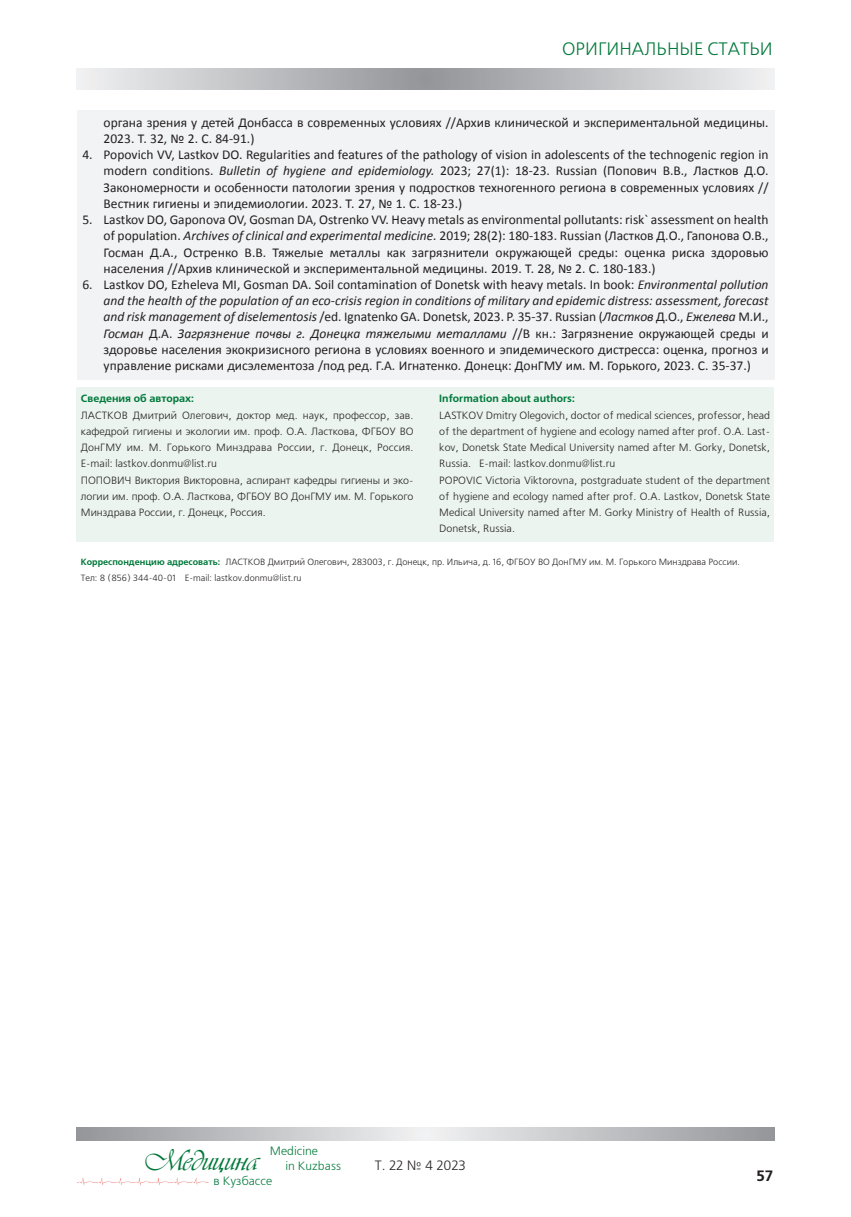
<style>
.page{position:relative;width:851px;height:1217px;background:#fff}
.page>*{position:absolute;margin:0;border:0;box-sizing:border-box;transform-origin:0 0}
.t1{font:30px "Vivaldi DCL";color:#00783a}
.t2{font:18px "Free Set C";color:#00783a}
.t3{font:700 15px "Free Set C";color:#231f20}
.t4{font:13.5px/16.2px "Calibri";color:#231f20;text-align:justify}
.t5{font:13.5px "Free Set C";color:#231f20}
.t6{font:12px/15px "Free Set C";color:#00783a}
.t7{font:10.5px/16.2px "Free Set C";color:#231f20}
.t8{font:700 10.5px "Free Set C";color:#00783a}
.t9{font:9px/16.2px "Free Set C";color:#231f20}
.s1{font-style:italic}
.s2{font-weight:700;color:#00783a}
</style>
<div class="page">
<svg style="left:77px;top:68px;width:697px;height:21px;background:#c1c2c5"></svg>
<svg style="left:77px;top:1127px;width:697px;height:13px;background:#c2c3c5"></svg>
<img style="left:76px;top:1177px;width:133px;height:9px">
<div style="left:77px;top:111px;width:697px;height:269px;background:#f2f3f4"></div>
<div style="left:77px;top:387px;width:349px;height:154px;background:#ebf4ef"></div>
<div style="left:426px;top:387px;width:348px;height:155px;background:#ebf4ef"></div>
<h2 class="t2" style="left:562px;top:40px;width:212px">ОРИГИНАЛЬНЫЕ СТАТЬИ</h2>
<p class="t4" style="left:104px;top:114px;width:666px">органа зрения у детей Донбасса в современных условиях //Архив клинической и экспериментальной медицины.<br>2023. Т. 32, № 2. С. 84-91.)</p>
<p class="t4" style="left:104px;top:147px;width:666px;text-indent:-21px">4. Popovich VV, Lastkov DO. Regularities and features of the pathology of vision in adolescents of the technogenic region in modern conditions. <span class="s1">Bulletin of hygiene and epidemiology.</span> 2023; 27(1): 18-23. Russian (Попович В.В., Ластков Д.О.<br>Закономерности и особенности патологии зрения у подростков техногенного региона в современных условиях // Вестник гигиены и эпидемиологии. 2023. Т. 27, № 1. С. 18-23.)</p>
<p class="t4" style="left:104px;top:211px;width:666px;text-indent:-21px">5. Lastkov DO, Gaponova OV, Gosman DA, Ostrenko VV. Heavy metals as environmental pollutants: risk` assessment on health of population. <span class="s1">Archives of clinical and experimental medicine.</span> 2019; 28(2): 180-183. Russian (Ластков Д.О., Гапонова О.В., Госман Д.А., Остренко В.В. Тяжелые металлы как загрязнители окружающей среды: оценка риска здоровью населения //Архив клинической и экспериментальной медицины. 2019. Т. 28, № 2. С. 180-183.)</p>
<p class="t4" style="left:104px;top:276px;width:666px;text-indent:-21px">6. Lastkov DO, Ezheleva MI, Gosman DA. Soil contamination of Donetsk with heavy metals. In book: <span class="s1">Environmental pollution and the health of the population of an eco-crisis region in conditions of military and epidemic distress: assessment, forecast and risk management of diselementosis</span> /ed. Ignatenko GA. Donetsk, 2023. P. 35-37. Russian (<span class="s1">Ластков</span> Д.О., <span class="s1">Ежелева</span> М.И., <span class="s1">Госман</span> Д.А. <span class="s1">Загрязнение почвы г. Донецка тяжелыми металлами</span> //В кн.: Загрязнение окружающей среды и здоровье населения экокризисного региона в условиях военного и эпидемического дистресса: оценка, прогноз и управление рисками дисэлементоза /под ред. Г.А. Игнатенко. Донецк: ДонГМУ им. М. Горького, 2023. С. 35-37.)</p>
<p class="t8" style="left:81px;top:393px;width:115px">Сведения об авторах:</p>
<p class="t7" style="left:81px;top:407px;width:334px">ЛАСТКОВ Дмитрий Олегович, доктор мед. наук, профессор, зав. кафедрой гигиены и экологии им. проф. О.А. Ласткова, ФГБОУ ВО ДонГМУ им. М. Горького Минздрава России, г. Донецк, Россия.<br>E-mail: lastkov.donmu@list.ru<br>ПОПОВИЧ Виктория Викторовна, аспирант кафедры гигиены и эко&shy;логии им. проф. О.А. Ласткова, ФГБОУ ВО ДонГМУ им. М. Горького Минздрава России, г. Донецк, Россия.</p>
<p class="t8" style="left:439px;top:393px;width:137px">Information about authors:</p>
<p class="t7" style="left:439px;top:407px;width:332px">LASTKOV Dmitry Olegovich, doctor of medical sciences, professor, head of the department of hygiene and ecology named after prof. O.A. Last&shy;kov, Donetsk State Medical University named after M. Gorky, Donetsk, Russia. E-mail: lastkov.donmu@list.ru<br>POPOVIC Victoria Viktorovna, postgraduate student of the department of hygiene and ecology named after prof. O.A. Lastkov, Donetsk State Medical University named after M. Gorky Ministry of Health of Russia, Donetsk, Russia.</p>
<p class="t9" style="left:81px;top:553px;width:660px"><span class="s2">Корреспонденцию адресовать:</span> ЛАСТКОВ Дмитрий Олегович, 283003, г. Донецк, пр. Ильича, д. 16, ФГБОУ ВО ДонГМУ им. М. Горького Минздрава России.<br>Тел: 8 (856) 344-40-01 E-mail: lastkov.donmu@list.ru</p>
<p class="t6" style="left:285px;top:1143px;width:57px;text-indent:-15px">Medicine<br>in Kuzbass</p>
<h1 class="t1" style="left:146px;top:1143px;width:114px">Медицина</h1>
<p class="t5" style="left:375px;top:1157px;width:93px">T. 22 № 4 2023</p>
<p class="t6" style="left:213px;top:1173px;width:60px">в Кузбассе</p>
<p class="t3" style="left:756px;top:1166px;width:18px">57</p>
</div>
